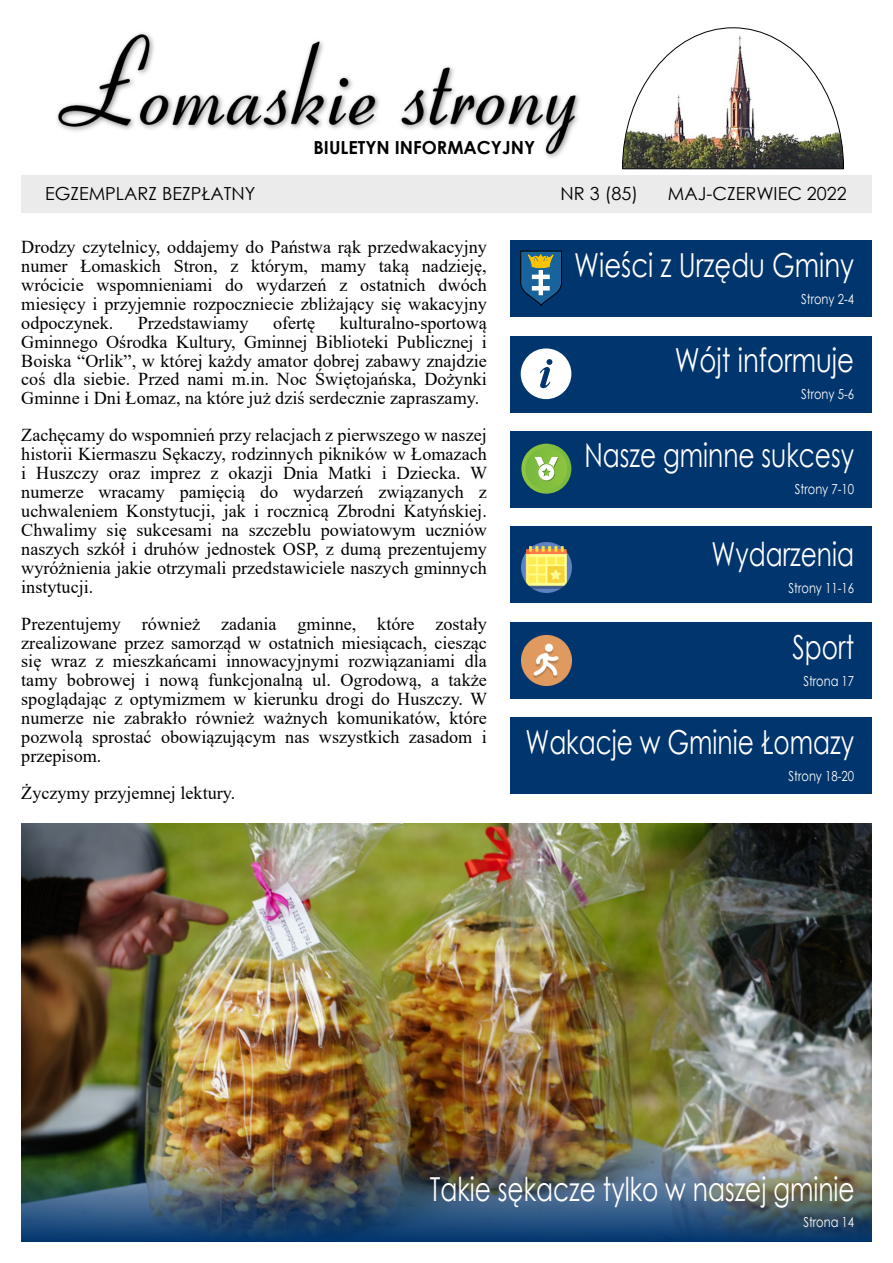
<style>
.page{position:relative;width:893px;height:1263px;background:#fff}
.page>*{position:absolute;margin:0;border:0;box-sizing:border-box;transform-origin:0 0}
.t1{font:33.15px "Century Gothic";color:#fff;scale:.75 1}
.t2{font:33.15px "Century Gothic";color:#fff;scale:.78 1}
.t3{font:18.15px/18.9px "Times New Roman";color:#000;text-align:justify}
.t4{font:18px "Century Gothic";color:#000}
.t5{font:700 18px "Century Gothic";color:#000}
.t6{font:13.8px "Century Gothic";color:#fff;scale:.83 1}
</style>
<div class="page">
<img style="left:21px;top:823px;width:851px;height:324px">
<img style="left:57px;top:33px;width:523px;height:125px">
<svg style="left:622px;top:27px;width:222px;height:142px"></svg>
<div style="left:21px;top:175px;width:851px;height:37px;background:#ebebeb"></div>
<div style="left:510px;top:240px;width:362px;height:77px;background:#00356d"></div>
<svg style="left:520px;top:251px;width:42px;height:55px"></svg>
<div style="left:510px;top:336px;width:362px;height:76px;background:#00356d"></div>
<svg style="left:521px;top:348px;width:50px;height:51px"></svg>
<div style="left:510px;top:431px;width:362px;height:77px;background:#00356d"></div>
<svg style="left:521px;top:444px;width:50px;height:50px"></svg>
<div style="left:526px;top:448px;width:41px;height:41px;background:#81be3f;border-radius:50%"></div>
<svg style="left:535px;top:457px;width:24px;height:24px"></svg>
<div style="left:510px;top:527px;width:362px;height:76px;background:#00356d"></div>
<img style="left:521px;top:542px;width:50px;height:50px">
<div style="left:510px;top:622px;width:362px;height:76px;background:#00356d"></div>
<img style="left:521px;top:635px;width:50px;height:50px">
<div style="left:510px;top:717px;width:362px;height:77px;background:#00356d"></div>
<img style="left:21px;top:1147px;width:851px;height:95px">
<p class="t4" style="left:45px;top:187px;width:212px">EGZEMPLARZ BEZPŁATNY</p>
<p class="t5" style="left:313px;top:140px;width:223px">BIULETYN INFORMACYJNY</p>
<p class="t4" style="left:561px;top:186px;width:79px">NR 3 (85)</p>
<p class="t4" style="left:668px;top:186px;width:180px">MAJ-CZERWIEC 2022</p>
<p class="t3" style="left:21px;top:239px;width:467px">Drodzy czytelnicy, oddajemy do Państwa rąk przedwakacyjny numer Łomaskich Stron, z którym, mamy taką nadzieję, wrócicie wspomnieniami do wydarzeń z ostatnich dwóch miesięcy i przyjemnie rozpoczniecie zbliżający się wakacyjny odpoczynek.</p>
<p class="t3" style="left:21px;top:315px;width:467px;text-indent:318px">kulturalno-sportową Gminnego Ośrodka Kultury, Gminnej Biblioteki Publicznej i Boiska “Orlik”, w której każdy amator dobrej zabawy znajdzie coś dla siebie. Przed nami m.in. Noc Świętojańska, Dożynki Gminne i Dni Łomaz, na które już dziś serdecznie zapraszamy.</p>
<p class="t3" style="left:21px;top:427px;width:467px">Zachęcamy do wspomnień przy relacjach z pierwszego w naszej historii Kiermaszu Sękaczy, rodzinnych pikników w Łomazach i Huszczy oraz imprez z okazji Dnia Matki i Dziecka. W numerze wracamy pamięcią do wydarzeń związanych z uchwaleniem Konstytucji, jak i rocznicą Zbrodni Katyńskiej.<br>Chwalimy się sukcesami na szczeblu powiatowym uczniów naszych szkół i druhów jednostek OSP, z dumą prezentujemy wyróżnienia jakie otrzymali przedstawiciele naszych gminnych instytucji.</p>
<p class="t3" style="left:21px;top:616px;width:467px">Prezentujemy również zadania gminne, które zostały zrealizowane przez samorząd w ostatnich miesiącach, ciesząc się wraz z mieszkańcami innowacyjnymi rozwiązaniami dla tamy bobrowej i nową funkcjonalną ul. Ogrodową, a także spoglądając z optymizmem w kierunku drogi do Huszczy. W numerze nie zabrakło również ważnych komunikatów, które pozwolą sprostać obowiązującym nas wszystkich zasadom i przepisom.</p>
<p class="t3" style="left:21px;top:785px;width:216px">Życzymy przyjemnej lektury.</p>
<p class="t3" style="left:138px;top:315px;width:112px">Przedstawiamy</p>
<p class="t3" style="left:273px;top:315px;width:44px">ofertę</p>
<h1 class="t2" style="left:574px;top:252px;width:360px">Wieści z Urzędu Gminy</h1>
<p class="t6" style="left:801px;top:293px;width:65px">Strony 2-4</p>
<h1 class="t2" style="left:675px;top:347px;width:231px">Wójt informuje</h1>
<p class="t6" style="left:801px;top:389px;width:65px">Strony 5-6</p>
<h1 class="t1" style="left:584px;top:442px;width:361px">Nasze gminne sukcesy</h1>
<p class="t6" style="left:795px;top:484px;width:73px">Strony 7-10</p>
<h1 class="t1" style="left:711px;top:541px;width:192px">Wydarzenia</h1>
<p class="t6" style="left:789px;top:582px;width:81px">Strony 11-16</p>
<h1 class="t1" style="left:792px;top:634px;width:84px">Sport</h1>
<p class="t6" style="left:803px;top:675px;width:63px">Strona 17</p>
<h1 class="t1" style="left:525px;top:729px;width:440px">Wakacje w Gminie Łomazy</h1>
<p class="t6" style="left:789px;top:771px;width:81px">Strony 18-20</p>
<h1 class="t1" style="left:430px;top:1176px;width:568px">Takie sękacze tylko w naszej gminie</h1>
<p class="t6" style="left:803px;top:1217px;width:63px">Strona 14</p>
</div>
